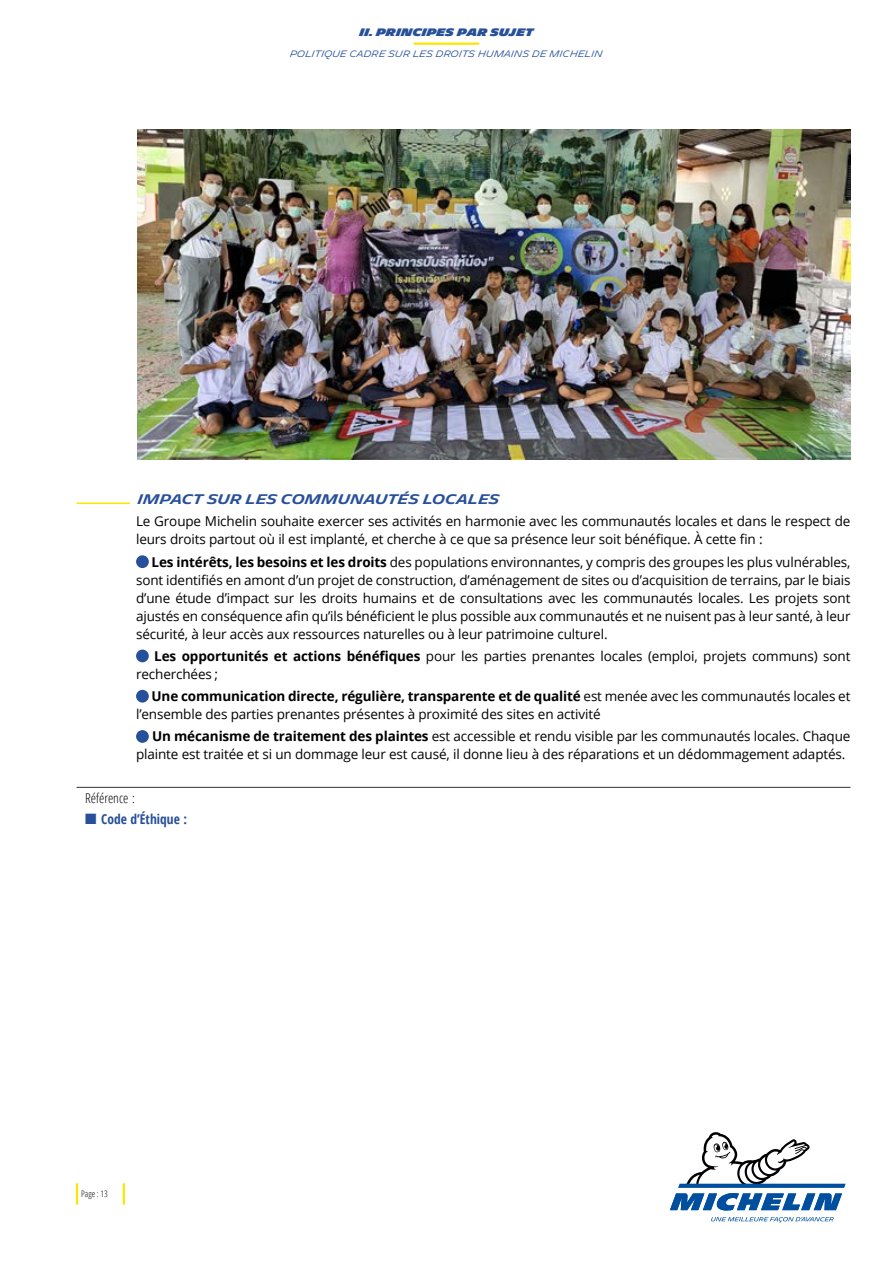
<style>
.page{position:relative;width:893px;height:1263px;background:#fff}
.page>*{position:absolute;margin:0;border:0;box-sizing:border-box;transform-origin:0 0}
.Texte_courant{font:13.5px/18px "Open Sans";letter-spacing:-.01em;color:#000}
.PDV_TITRE_1{font:600 13.5px "Michelin Unit Titling";color:#27509b}
.CODE{font:700 13.5px "Open Sans Condensed";color:#27509b}
.references{font:300 condensed 13.5px "Open Sans";color:#000}
.PDV_PARTIE{font:900 10.5px "Michelin Unit Titling";color:#27509b}
.t1{font:300 9px "Michelin Unit Titling";color:#27509b}
.t2{font:300 condensed 9px "Open Sans";color:#000}
.s1{font-weight:700}
</style>
<div class="page">
<svg style="left:670px;top:1132px;width:176px;height:79px"></svg>
<svg style="left:711px;top:1217px;width:123px;height:5px"></svg>
<hr style="left:414px;top:43px;width:64px;height:2px;background:#fce500">
<hr style="left:77px;top:787px;width:773px;height:1px;background:#333">
<hr style="left:77px;top:503px;width:53px;height:1px;background:#fce500">
<div style="left:136px;top:555px;width:13px;height:13px;background:#27509b;border-radius:50%"></div>
<div style="left:136px;top:650px;width:13px;height:12px;background:#27509b;border-radius:50%"></div>
<div style="left:136px;top:690px;width:13px;height:13px;background:#27509b;border-radius:50%"></div>
<div style="left:136px;top:730px;width:13px;height:13px;background:#27509b;border-radius:50%"></div>
<img style="left:137px;top:129px;width:713px;height:331px">
<hr style="left:76px;top:1183px;width:2px;height:21px;background:#fce500">
<hr style="left:123px;top:1183px;width:2px;height:21px;background:#fce500">
<p class="PDV_PARTIE" style="left:359px;top:26px;width:176px">II. PRINCIPES PAR SUJET</p>
<p class="t1" style="left:290px;top:48px;width:314px">POLITIQUE CADRE SUR LES DROITS HUMAINS DE MICHELIN</p>
<p class="PDV_TITRE_1" style="left:138px;top:491px;width:363px">IMPACT SUR LES COMMUNAUTÉS LOCALES</p>
<p class="Texte_courant" style="left:136px;top:512px;width:716px">Le Groupe Michelin souhaite exercer ses activités en harmonie avec les communautés locales et dans le respect de leurs droits partout où il est implanté, et cherche à ce que sa présence leur soit bénéfique. À cette fin :</p>
<p class="Texte_courant" style="left:136px;top:552px;width:716px;text-align:justify;text-indent:16px"><span class="s1">Les intérêts, les besoins et les droits</span> des populations environnantes, y compris des groupes les plus vulnérables, sont identifiés en amont d’un projet de construction, d’aménagement de sites ou d’acquisition de terrains, par le biais d’une étude d’impact sur les droits humains et de consultations avec les communautés locales. Les projets sont ajustés en conséquence afin qu’ils bénéficient le plus possible aux communautés et ne nuisent pas à leur santé, à leur sécurité, à leur accès aux ressources naturelles ou à leur patrimoine culturel.</p>
<p class="Texte_courant" style="left:136px;top:647px;width:716px;text-indent:18px"><span class="s1">Les opportunités et actions bénéfiques</span> pour les parties prenantes locales (emploi, projets communs) sont recherchées ;</p>
<p class="Texte_courant" style="left:136px;top:687px;width:716px;text-indent:16px"><span class="s1">Une communication directe, régulière, transparente et de qualité</span> est menée avec les communautés locales et l’ensemble des parties prenantes présentes à proximité des sites en activité</p>
<p class="Texte_courant" style="left:136px;top:727px;width:716px;text-indent:16px"><span class="s1">Un mécanisme de traitement des plaintes</span> est accessible et rendu visible par les communautés locales. Chaque plainte est traitée et si un dommage leur est causé, il donne lieu à des réparations et un dédommagement adaptés.</p>
<p class="references" style="left:85px;top:788px;width:51px">Référence :</p>
<p class="CODE" style="left:85px;top:810px;width:103px">■ Code d’Éthique :</p>
<p class="t2" style="left:81px;top:1188px;width:28px">Page : 13</p>
</div>
